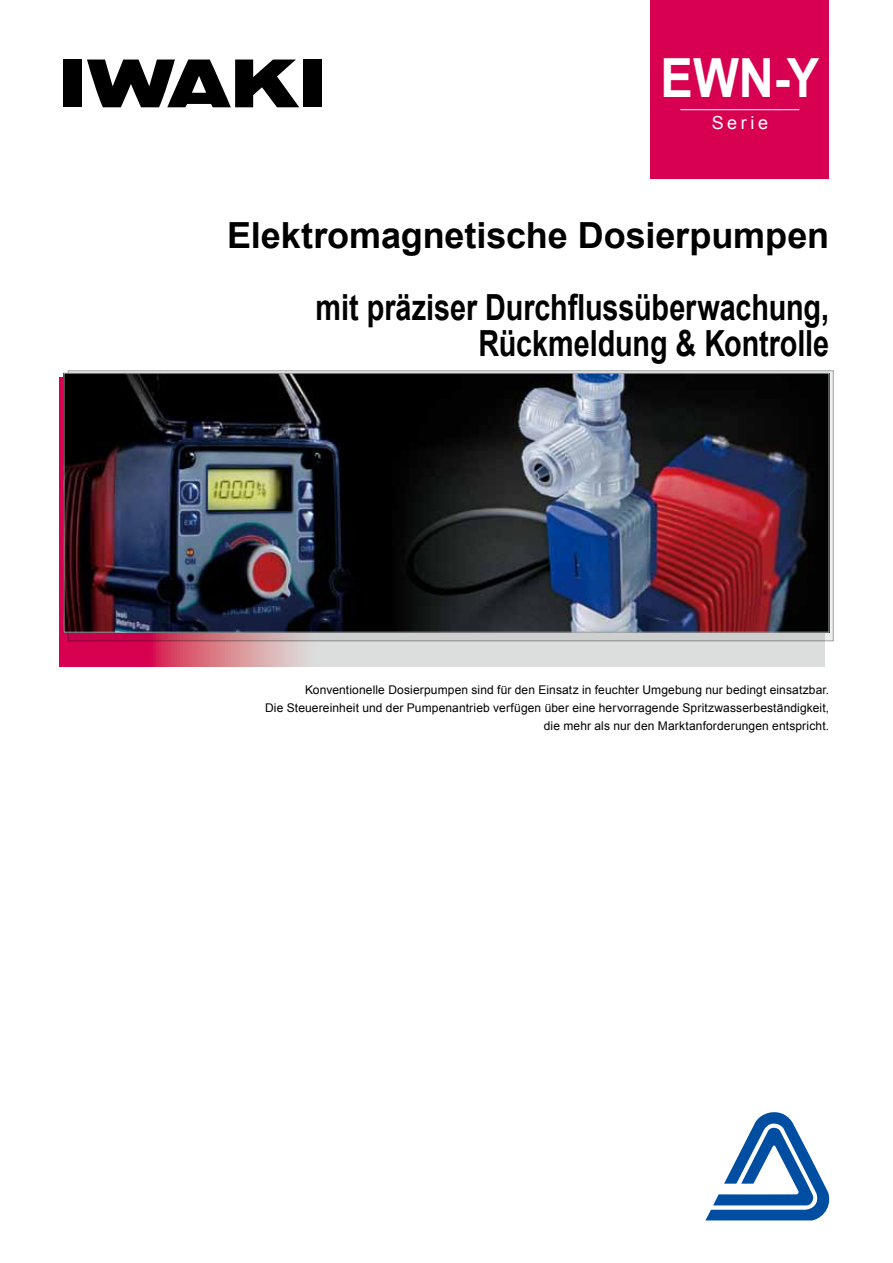
<style>
.page{position:relative;width:893px;height:1263px;background:#fff}
.page>*{position:absolute;margin:0;border:0;box-sizing:border-box;transform-origin:0 0}
.t1{font:700 54px "Arial";color:#fff;scale:.9 1}
.t2{font:700 36px/72px "Arial";letter-spacing:-.005em;color:#000;text-align:right}
.t3{font:700 36px "Arial";letter-spacing:-.005em;color:#000;scale:.8 1}
.t4{font:18px "Arial";letter-spacing:.195em;color:#fff}
.t5{font:12px/18px "Arial";letter-spacing:.01em;color:#000;text-align:right}
</style>
<div class="page">
<svg style="left:60px;top:377px;width:765px;height:289px;background:#d5a5b4"></svg>
<svg style="left:70px;top:373px;width:761px;height:266px;background:#bea1aa"></svg>
<img style="left:66px;top:375px;width:761px;height:255px">
<div style="left:64px;top:373px;width:765px;height:259px;border:1px solid #9fa0a0"></div>
<svg style="left:87px;top:60px;width:212px;height:47px"></svg>
<div style="left:304px;top:60px;width:18px;height:47px;background:#000"></div>
<div style="left:64px;top:60px;width:18px;height:47px;background:#000"></div>
<svg style="left:705px;top:1112px;width:125px;height:108px"></svg>
<div style="left:651px;top:0;width:178px;height:179px;background:#d70051"></div>
<hr style="left:680px;top:109px;width:119px;height:1px;background:#fff">
<h1 class="t1" style="left:661px;top:43px;width:178px">EWN-Y</h1>
<h3 class="t4" style="left:712px;top:111px;width:58px">Serie</h3>
<h2 class="t2" style="left:227px;top:200px;width:603px">Elektromagnetische Dosierpumpen mit präziser Durchflussüberwachung,</h2>
<h2 class="t3" style="left:479px;top:319px;width:440px">Rückmeldung &amp; Kontrolle</h2>
<p class="t5" style="left:265px;top:681px;width:566px">Konventionelle Dosierpumpen sind für den Einsatz in feuchter Umgebung nur bedingt einsatzbar.<br>Die Steuereinheit und der Pumpenantrieb verfügen über eine hervorragende Spritzwasserbeständigkeit, die mehr als nur den Marktanforderungen entspricht.</p>
</div>
